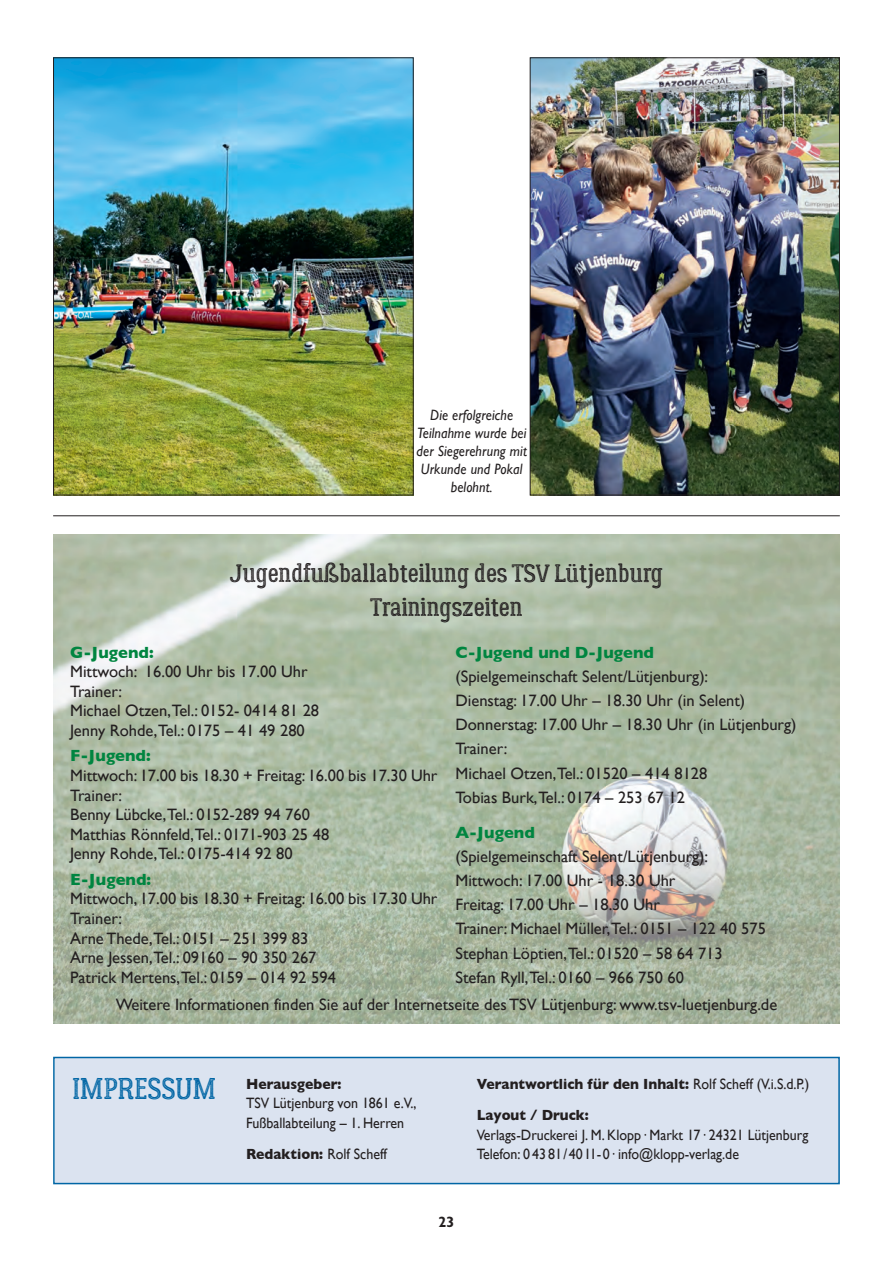
<style>
.page{position:relative;width:893px;height:1263px;background:#fff}
.page>*{position:absolute;margin:0;border:0;box-sizing:border-box;transform-origin:0 0}
.t1{font:30px "Lumberjack Inline Rough";color:#0166a5;scale:.95 1}
.t2{font:25.2px/34.2px "Lumberjack Inline Rough";color:#231f20;text-align:center}
.t3{font:16.5px/19.5px "Gill Sans";color:#231f20}
.t4{font:700 16.5px "Gill Sans";color:#008540}
.t5{font:15px/19.5px "Gill Sans";color:#231f20;scale:.93 1}
.t6{font:700 15px/31.5px "Gill Sans";color:#231f20;scale:.93 1}
.t7{font:italic 15px/18px "Gill Sans";letter-spacing:.01em;color:#231f20;text-align:center;scale:.92 1}
.t8{font:700 condensed 15px "Gill Sans";color:#231f20}
.s1{font-weight:400}
</style>
<div class="page">
<img style="left:55px;top:59px;width:357px;height:434px">
<div style="left:53px;top:57px;width:361px;height:438px;border:1px solid #231f20"></div>
<img style="left:532px;top:59px;width:306px;height:434px">
<div style="left:530px;top:57px;width:310px;height:438px;border:1px solid #231f20"></div>
<div style="left:55px;top:1058px;width:783px;height:125px;background:#dbe3f0"></div>
<div style="left:53px;top:1057px;width:787px;height:127px;border:2px solid #0166a5"></div>
<hr style="left:53px;top:515px;width:787px;height:1px;background:#231f20">
<img style="left:53px;top:535px;width:787px;height:489px">
<p class="t7" style="left:417px;top:406px;width:121px">Die erfolgreiche<br>Teilnahme wurde bei der Siegerehrung mit<br>Urkunde und Pokal belohnt.</p>
<h2 class="t2" style="left:230px;top:559px;width:435px">Jugendfußballabteilung des TSV Lütjenburg<br>Trainingszeiten</h2>
<p class="t4" style="left:455px;top:642px;width:200px">C-Jugend und D-Jugend</p>
<p class="t3" style="left:455px;top:664px;width:343px;line-height:24.2px">(Spielgemeinschaft Selent/Lütjenburg):<br>Dienstag: 17.00 Uhr – 18.30 Uhr (in Selent)<br>Donnerstag: 17.00 Uhr – 18.30 Uhr (in Lütjenburg)<br>Trainer:<br>Michael Otzen,Tel.: 01520 – 414 8128<br>Tobias Burk,Tel.: 0174 – 253 67 12</p>
<p class="t4" style="left:455px;top:822px;width:81px">A-Jugend</p>
<p class="t3" style="left:455px;top:844px;width:312px;line-height:24.2px">(Spielgemeinschaft Selent/Lütjenburg):<br>Mittwoch: 17.00 Uhr - 18.30 Uhr<br>Freitag: 17.00 Uhr – 18.30 Uhr<br>Trainer: Michael Müller,Tel.: 0151 – 122 40 575<br>Stephan Löptien,Tel.: 01520 – 58 64 713<br>Stefan Ryll,Tel.: 0160 – 966 750 60</p>
<p class="t3" style="left:116px;top:994px;width:663px">Weitere Informationen finden Sie auf der Internetseite des TSV Lütjenburg: www.tsv-luetjenburg.de</p>
<p class="t4" style="left:70px;top:642px;width:85px">G-Jugend:</p>
<p class="t3" style="left:70px;top:662px;width:250px">Mittwoch: 16.00 Uhr bis 17.00 Uhr<br>Trainer:<br>Michael Otzen,Tel.: 0152- 0414 81 28<br>Jenny Rohde,Tel.: 0175 – 41 49 280</p>
<p class="t4" style="left:70px;top:746px;width:82px">F-Jugend:</p>
<p class="t3" style="left:70px;top:765px;width:369px">Mittwoch: 17.00 bis 18.30 + Freitag: 16.00 bis 17.30 Uhr Trainer:<br>Benny Lübcke,Tel.: 0152-289 94 760<br>Matthias Rönnfeld,Tel.: 0171-903 25 48<br>Jenny Rohde,Tel.: 0175-414 92 80</p>
<p class="t4" style="left:70px;top:870px;width:83px">E-Jugend:</p>
<p class="t3" style="left:70px;top:889px;width:369px">Mittwoch, 17.00 bis 18.30 + Freitag: 16.00 bis 17.30 Uhr Trainer:<br>Arne Thede,Tel.: 0151 – 251 399 83<br>Arne Jessen,Tel.: 09160 – 90 350 267<br>Patrick Mertens,Tel.: 0159 – 014 92 594</p>
<h1 class="t1" style="left:72px;top:1077px;width:153px">IMPRESSUM</h1>
<p class="t6" style="left:246px;top:1068px;width:104px">Herausgeber:</p>
<p class="t5" style="left:246px;top:1093px;width:185px">TSV Lütjenburg von 1861 e.V.,<br>Fußballabteilung – 1. Herren</p>
<p class="t6" style="left:246px;top:1138px;width:153px">Redaktion: <span class="s1">Rolf Scheff</span></p>
<p class="t8" style="left:439px;top:1217px;width:17px">23</p>
<p class="t6" style="left:477px;top:1068px;width:359px">Verantwortlich für den Inhalt: <span class="s1">Rolf Scheff (V.i.S.d.P.)<br></span>Layout / Druck:</p>
<p class="t5" style="left:477px;top:1125px;width:358px">Verlags-Druckerei J. M. Klopp· Markt 17· 24321 Lütjenburg<br>Telefon: 0 43 81/4011-0· info@klopp-verlag.de</p>
</div>
